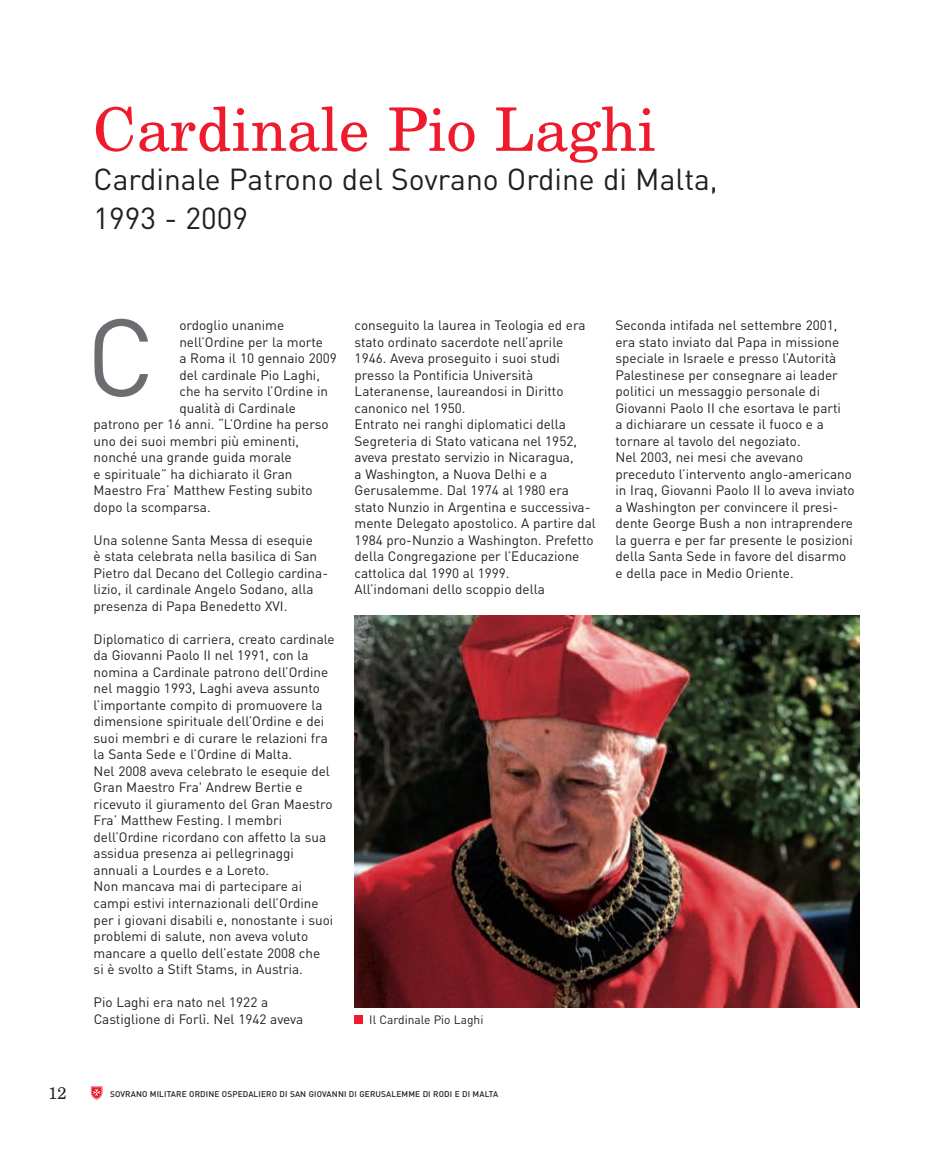
<style>
.page{position:relative;width:936px;height:1149px;background:#fff}
.page>*{position:absolute;margin:0;border:0;box-sizing:border-box;transform-origin:0 0}
.t1{font:108px "DIN";color:#6c6d70}
.t2{font:60px "New Century Schlbk";color:#ee1b2c}
.t3{font:30px/39px "DIN";color:#231f20}
.t4{font:16.5px "New Century Schlbk";color:#231f20}
.t5{font:13.5px/16.5px "DIN";color:#231f20}
.t6{font:12px "DIN";color:#231f20}
.t7{font:500 8.25px "DIN";letter-spacing:.015em;color:#231f20}
</style>
<div class="page">
<svg style="left:91px;top:1086px;width:11px;height:13px"></svg>
<img style="left:354px;top:615px;width:505px;height:391px">
<div style="left:354px;top:1014px;width:9px;height:9px;background:#ee1b2c"></div>
<h2 class="t2" style="left:94px;top:93px;width:564px">Cardinale Pio Laghi</h2>
<h3 class="t3" style="left:94px;top:160px;width:625px">Cardinale Patrono del Sovrano Ordine di Malta,<br>1993 - 2009</h3>
<h1 class="t1" style="left:86px;top:296px;width:70px">C</h1>
<p class="t5" style="left:179px;top:317px;width:106px">ordoglio unanime</p>
<p class="t5" style="left:179px;top:333px;width:145px">nell’Ordine per la morte</p>
<p class="t5" style="left:179px;top:350px;width:159px">a Roma il 10 gennaio 2009</p>
<p class="t5" style="left:179px;top:366px;width:142px">del cardinale Pio Laghi,</p>
<p class="t5" style="left:179px;top:383px;width:150px">che ha servito l’Ordine in</p>
<p class="t5" style="left:179px;top:399px;width:118px">qualità di Cardinale</p>
<p class="t5" style="left:94px;top:416px;width:237px">patrono per 16 anni. “L’Ordine ha perso</p>
<p class="t5" style="left:94px;top:432px;width:207px">uno dei suoi membri più eminenti,</p>
<p class="t5" style="left:94px;top:449px;width:200px">nonché una grande guida morale</p>
<p class="t5" style="left:94px;top:465px;width:200px">e spirituale” ha dichiarato il Gran</p>
<p class="t5" style="left:94px;top:482px;width:220px">Maestro Fra’ Matthew Festing subito</p>
<p class="t5" style="left:94px;top:498px;width:119px">dopo la scomparsa.</p>
<p class="t5" style="left:94px;top:531px;width:236px">Una solenne Santa Messa di esequie<br>è stata celebrata nella basilica di San Pietro dal Decano del Collegio cardina&shy;lizio, il cardinale Angelo Sodano, alla presenza di Papa Benedetto XVI.</p>
<p class="t5" style="left:94px;top:630px;width:243px">Diplomatico di carriera, creato cardinale da Giovanni Paolo II nel 1991, con la nomina a Cardinale patrono dell’Ordine nel maggio 1993, Laghi aveva assunto l’importante compito di promuovere la dimensione spirituale dell’Ordine e dei suoi membri e di curare le relazioni fra la Santa Sede e l’Ordine di Malta.<br>Nel 2008 aveva celebrato le esequie del Gran Maestro Fra' Andrew Bertie e ricevuto il giuramento del Gran Maestro Fra’ Matthew Festing. I membri dell’Ordine ricordano con affetto la sua assidua presenza ai pellegrinaggi annuali a Lourdes e a Loreto.<br>Non mancava mai di partecipare ai campi estivi internazionali dell’Ordine per i giovani disabili e, nonostante i suoi problemi di salute, non aveva voluto mancare a quello dell’estate 2008 che<br>si è svolto a Stift Stams, in Austria.</p>
<p class="t5" style="left:94px;top:993px;width:211px">Pio Laghi era nato nel 1922 a<br>Castiglione di Forlì. Nel 1942 aveva</p>
<p class="t5" style="left:354px;top:317px;width:243px">conseguito la laurea in Teologia ed era stato ordinato sacerdote nell’aprile 1946. Aveva proseguito i suoi studi presso la Pontificia Università Lateranense, laureandosi in Diritto canonico nel 1950.<br>Entrato nei ranghi diplomatici della Segreteria di Stato vaticana nel 1952, aveva prestato servizio in Nicaragua,<br>a Washington, a Nuova Delhi e a Gerusalemme. Dal 1974 al 1980 era stato Nunzio in Argentina e successiva&shy;mente Delegato apostolico. A partire dal 1984 pro-Nunzio a Washington. Prefetto della Congregazione per l’Educazione cattolica dal 1990 al 1999.<br>All’indomani dello scoppio della</p>
<p class="t6" style="left:369px;top:1012px;width:116px">Il Cardinale Pio Laghi</p>
<p class="t5" style="left:615px;top:317px;width:241px">Seconda intifada nel settembre 2001, era stato inviato dal Papa in missione speciale in Israele e presso l’Autorità Palestinese per consegnare ai leader politici un messaggio personale di Giovanni Paolo II che esortava le parti<br>a dichiarare un cessate il fuoco e a tornare al tavolo del negoziato.<br>Nel 2003, nei mesi che avevano preceduto l’intervento anglo-americano in Iraq, Giovanni Paolo II lo aveva inviato a Washington per convincere il presi&shy;dente George Bush a non intraprendere la guerra e per far presente le posizioni della Santa Sede in favore del disarmo e della pace in Medio Oriente.</p>
<p class="t4" style="left:48px;top:1082px;width:20px">12</p>
<p class="t7" style="left:110px;top:1088px;width:390px">SOVRANO MILITARE ORDINE OSPEDALIERO DI SAN GIOVANNI DI GERUSALEMME DI RODI E DI MALTA</p>
</div>
